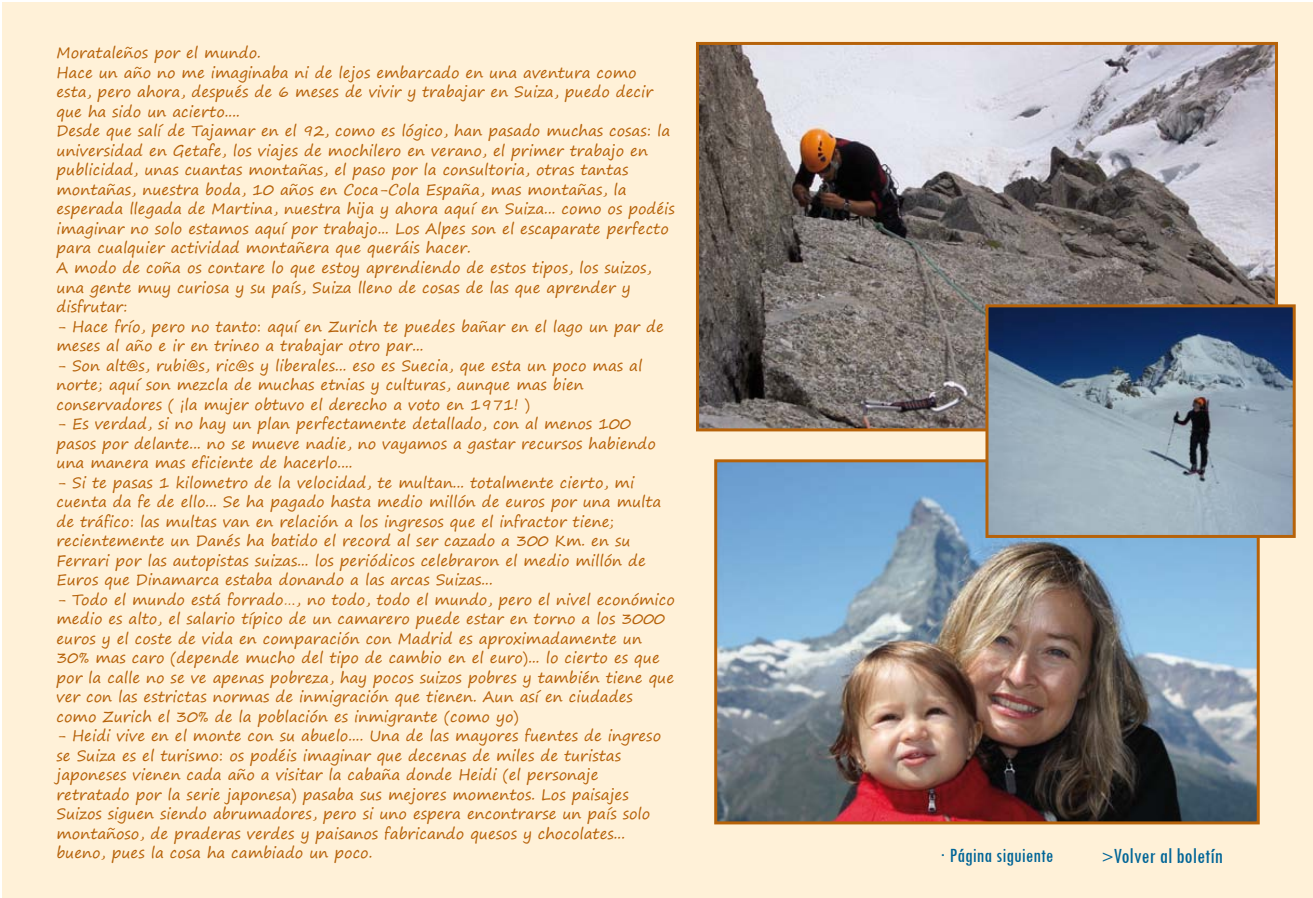
<style>
.page{position:relative;width:1313px;height:898px;background:#fff}
.page>*{position:absolute;margin:0;border:0;box-sizing:border-box;transform-origin:0 0}
.t1{font:condensed 22.5px "Tw Cen";color:#006597}
.t2{font:condensed 21px "Tw Cen";color:#006597}
.t3{font:15px/19.5px "Segoe Print";color:#b66209}
.s1{font-size:18px}
</style>
<div class="page">
<div style="left:2px;top:2px;width:1311px;height:895px;background:#fff1d8"></div>
<img style="left:700px;top:46px;width:574px;height:381px">
<div style="left:696px;top:42px;width:582px;height:389px;border:3px solid #b66209"></div>
<img style="left:718px;top:463px;width:538px;height:357px">
<div style="left:714px;top:459px;width:546px;height:365px;border:3px solid #b66209"></div>
<img style="left:989px;top:308px;width:303px;height:226px">
<div style="left:985px;top:304px;width:311px;height:234px;border:3px solid #b66209"></div>
<p class="t3" style="left:57px;top:43px;width:620px">Morataleños por el mundo.<br>Hace un año no me imaginaba ni de lejos embarcado en una aventura como esta, pero ahora, después de 6 meses de vivir y trabajar en Suiza, puedo decir que ha sido un acierto....<br>Desde que salí de Tajamar en el 92, como es lógico, han pasado muchas cosas: la universidad en Getafe, los viajes de mochilero en verano, el primer trabajo en publicidad, unas cuantas montañas, el paso por la consultoria, otras tantas montañas, nuestra boda, 10 años en Coca-Cola España, mas montañas, la esperada llegada de Martina, nuestra hija y ahora aquí en Suiza... como os podéis imaginar no solo estamos aquí por trabajo... Los Alpes son el escaparate perfecto para cualquier actividad montañera que queráis hacer.<br>A modo de coña os contare lo que estoy aprendiendo de estos tipos, los suizos, una gente muy curiosa y su país, Suiza lleno de cosas de las que aprender y disfrutar:</p>
<p class="t3" style="left:57px;top:316px;width:609px">- Hace frío, pero no tanto: aquí en Zurich te puedes bañar en el lago un par de meses al año e ir en trineo a trabajar otro par...</p>
<p class="t3" style="left:57px;top:355px;width:587px">- Son alt@s, rubi@s, ric@s y liberales... eso es Suecia, que esta un poco mas al norte; aquí son mezcla de muchas etnias y culturas, aunque mas bien conservadores ( ¡la mujer obtuvo el derecho a voto en 1971! )</p>
<p class="t3" style="left:57px;top:413px;width:601px">- Es verdad, si no hay un plan perfectamente detallado, con al menos 100 pasos por delante... no se mueve nadie, no vayamos a gastar recursos habiendo una manera mas eficiente de hacerlo....</p>
<p class="t3" style="left:57px;top:472px;width:606px">- Si te pasas 1 kilometro de la velocidad, te multan... totalmente cierto, mi cuenta da fe de ello... Se ha pagado hasta medio millón de euros por una multa de tráfico: las multas van en relación a los ingresos que el infractor tiene; recientemente un Danés ha batido el record al ser cazado a 300 Km. en su Ferrari por las autopistas suizas... los periódicos celebraron el medio millón de Euros que Dinamarca estaba donando a las arcas Suizas...</p>
<p class="t3" style="left:57px;top:589px;width:620px">- Todo el mundo está forrado…, no todo, todo el mundo, pero el nivel económico medio es alto, el salario típico de un camarero puede estar en torno a los 3000 euros y el coste de vida en comparación con Madrid es aproximadamente un 30% mas caro (depende mucho del tipo de cambio en el euro)... lo cierto es que por la calle no se ve apenas pobreza, hay pocos suizos pobres y también tiene que ver con las estrictas normas de inmigración que tienen. Aun así en ciudades como Zurich el 30% de la población es inmigrante (como yo)</p>
<p class="t3" style="left:57px;top:725px;width:606px">- Heidi vive en el monte con su abuelo.... Una de las mayores fuentes de ingreso se Suiza es el turismo: os podéis imaginar que decenas de miles de turistas japoneses vienen cada año a visitar la cabaña donde Heidi (el personaje retratado por la serie japonesa) pasaba sus mejores momentos. Los paisajes Suizos siguen siendo abrumadores, pero si uno espera encontrarse un país solo montañoso, de praderas verdes y paisanos fabricando quesos y chocolates... bueno, pues la cosa ha cambiado un poco.</p>
<h2 class="t2" style="left:940px;top:842px;width:115px">· Página siguiente</h2>
<h1 class="t1" style="left:1102px;top:842px;width:122px"><span class="s1">&gt;</span>Volver al boletín</h1>
</div>
